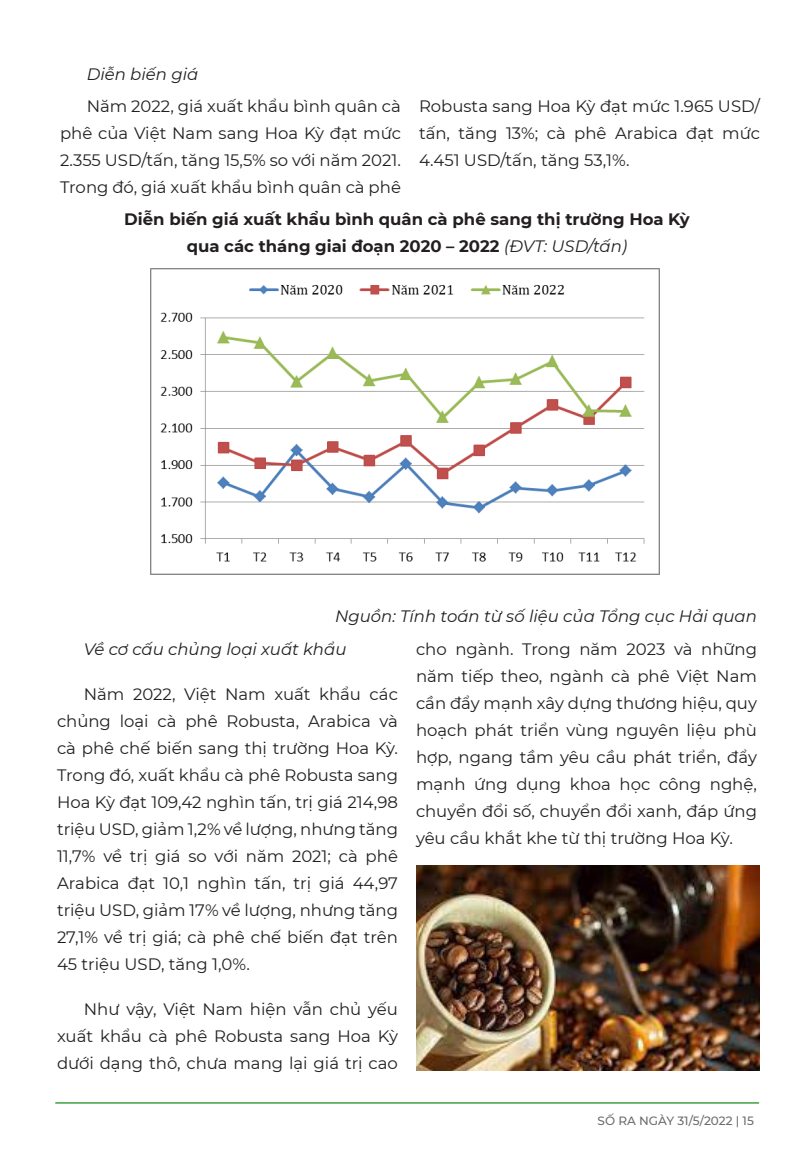
<style>
.page{position:relative;width:808px;height:1149px;background:#fff}
.page>*{position:absolute;margin:0;border:0;box-sizing:border-box;transform-origin:0 0}
.t1{font:16.5px/27px "Montserrat";color:#231f20;text-align:justify}
.t2{font:700 16.5px/27px "Montserrat";color:#231f20;text-align:center}
.t3{font:italic 16.5px "Montserrat";color:#231f20}
.t4{font:500 12px "Montserrat";color:#6c6d70}
.s1{font-weight:400;font-style:italic}
</style>
<div class="page">
<hr style="left:55px;top:1101px;width:704px;height:2px;background:#3da046">
<img style="left:151px;top:268px;width:508px;height:306px">
<img style="left:417px;top:865px;width:343px;height:205px">
<p class="t3" style="left:87px;top:63px;width:113px">Diễn biến giá</p>
<p class="t1" style="left:60px;top:92px;width:342px;text-indent:27px">Năm 2022, giá xuất khẩu bình quân cà phê của Việt Nam sang Hoa Kỳ đạt mức 2.355 USD/tấn, tăng 15,5% so với năm 2021.<br>Trong đó, giá xuất khẩu bình quân cà phê</p>
<p class="t1" style="left:419px;top:92px;width:342px">Robusta sang Hoa Kỳ đạt mức 1.965 USD/ tấn, tăng 13%; cà phê Arabica đạt mức 4.451 USD/tấn, tăng 53,1%.</p>
<p class="t2" style="left:124px;top:204px;width:567px">Diễn biến giá xuất khẩu bình quân cà phê sang thị trường Hoa Kỳ qua các tháng giai đoạn 2020 – 2022 <span class="s1">(ĐVT: USD/tấn)</span></p>
<p class="t3" style="left:335px;top:604px;width:423px">Nguồn: Tính toán từ số liệu của Tổng cục Hải quan</p>
<p class="t3" style="left:84px;top:637px;width:264px">Về cơ cấu chủng loại xuất khẩu</p>
<p class="t1" style="left:57px;top:679px;width:342px;text-indent:27px">Năm 2022, Việt Nam xuất khẩu các chủng loại cà phê Robusta, Arabica và cà phê chế biến sang thị trường Hoa Kỳ.<br>Trong đó, xuất khẩu cà phê Robusta sang Hoa Kỳ đạt 109,42 nghìn tấn, trị giá 214,98 triệu USD, giảm 1,2% về lượng, nhưng tăng 11,7% về trị giá so với năm 2021; cà phê Arabica đạt 10,1 nghìn tấn, trị giá 44,97 triệu USD, giảm 17% về lượng, nhưng tăng 27,1% về trị giá; cà phê chế biến đạt trên 45 triệu USD, tăng 1,0%.</p>
<p class="t1" style="left:57px;top:994px;width:342px;text-indent:27px">Như vậy, Việt Nam hiện vẫn chủ yếu xuất khẩu cà phê Robusta sang Hoa Kỳ dưới dạng thô, chưa mang lại giá trị cao</p>
<p class="t1" style="left:416px;top:634px;width:342px">cho ngành. Trong năm 2023 và những năm tiếp theo, ngành cà phê Việt Nam cần đẩy mạnh xây dựng thương hiệu, quy hoạch phát triển vùng nguyên liệu phù hợp, ngang tầm yêu cầu phát triển, đẩy mạnh ứng dụng khoa học công nghệ, chuyển đổi số, chuyển đổi xanh, đáp ứng yêu cầu khắt khe từ thị trường Hoa Kỳ.</p>
<p class="t4" style="left:597px;top:1111px;width:158px">SỐ RA NGÀY 31/5/2022 | 15</p>
</div>
